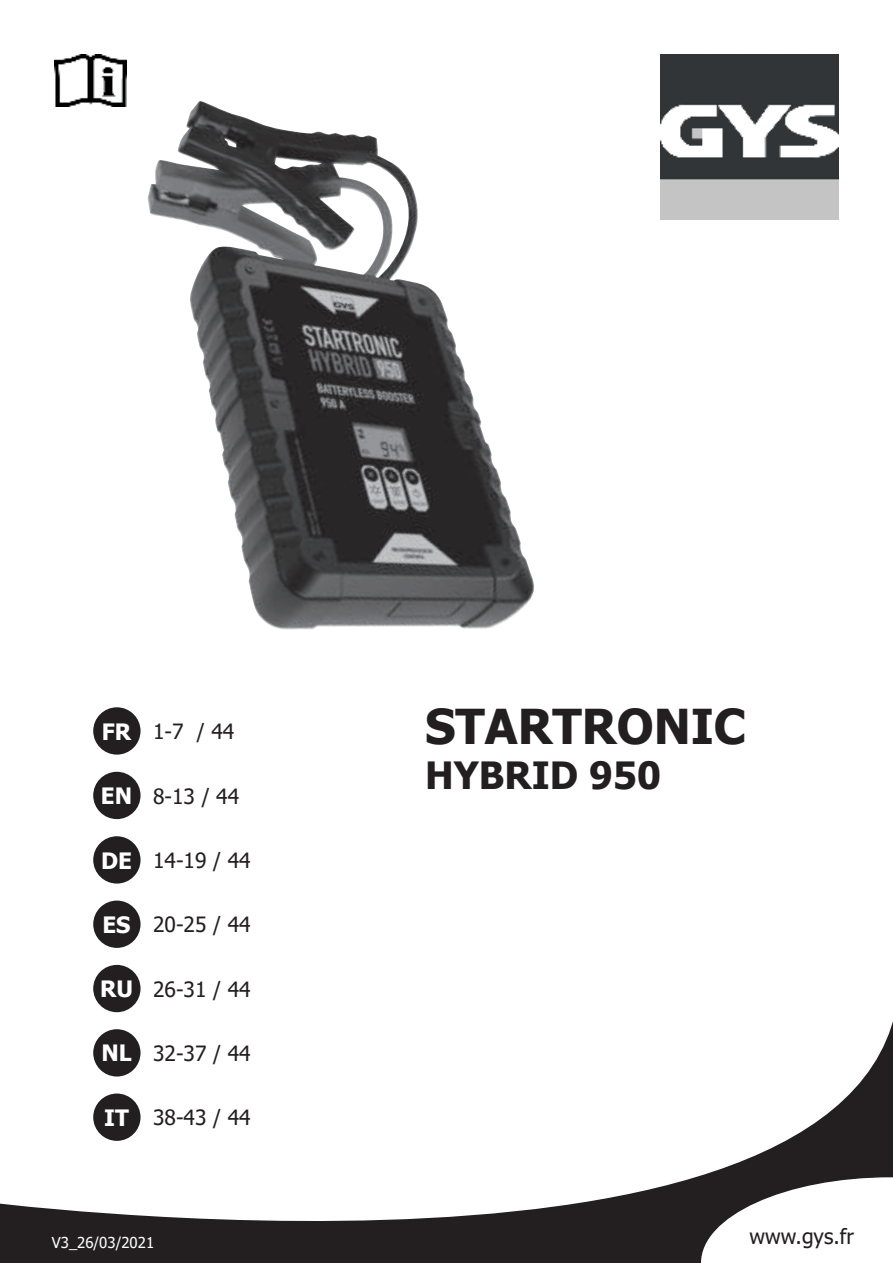
<style>
.page{position:relative;width:893px;height:1263px;background:#fff}
.page>*{position:absolute;margin:0;border:0;box-sizing:border-box;transform-origin:0 0}
.t1{font:700 48px "Tahoma";color:#231f20}
.t2{font:700 37.5px "Tahoma";color:#231f20}
.t3{font:21px "Tahoma";color:#231f20}
.t4{font:15px "Tahoma";color:#fff}
.s1{font-weight:700;font-size:22.5px;color:#fff}
</style>
<div class="page">
<svg style="left:0;top:983px;width:893px;height:280px"></svg>
<div style="left:93px;top:707px;width:48px;height:48px;background:#231f20;border-radius:50%"></div>
<svg style="left:699px;top:1176px;width:194px;height:87px"></svg>
<div style="left:93px;top:772px;width:48px;height:47px;background:#231f20;border-radius:50%"></div>
<div style="left:93px;top:836px;width:48px;height:47px;background:#231f20;border-radius:50%"></div>
<div style="left:93px;top:900px;width:48px;height:48px;background:#231f20;border-radius:50%"></div>
<div style="left:93px;top:965px;width:48px;height:47px;background:#231f20;border-radius:50%"></div>
<div style="left:93px;top:1029px;width:48px;height:47px;background:#231f20;border-radius:50%"></div>
<div style="left:93px;top:1093px;width:48px;height:48px;background:#231f20;border-radius:50%"></div>
<img style="left:661px;top:54px;width:178px;height:165px">
<img style="left:54px;top:54px;width:72px;height:52px">
<img style="left:148px;top:101px;width:386px;height:529px">
<p class="t3" style="left:102px;top:722px;width:134px"><span class="s1">FR</span> 1-7 / 44</p>
<p class="t3" style="left:101px;top:786px;width:140px"><span class="s1">EN</span> 8-13 / 44</p>
<p class="t3" style="left:101px;top:851px;width:151px"><span class="s1">DE</span> 14-19 / 44</p>
<p class="t3" style="left:102px;top:915px;width:150px"><span class="s1">ES</span> 20-25 / 44</p>
<p class="t3" style="left:100px;top:979px;width:152px"><span class="s1">RU</span> 26-31 / 44</p>
<p class="t3" style="left:101px;top:1044px;width:151px"><span class="s1">NL</span> 32-37 / 44</p>
<p class="t3" style="left:104px;top:1108px;width:148px"><span class="s1">IT</span> 38-43 / 44</p>
<p class="t4" style="left:52px;top:1235px;width:104px">V3_26/03/2021</p>
<h1 class="t1" style="left:425px;top:705px;width:322px">STARTRONIC</h1>
<h2 class="t2" style="left:425px;top:758px;width:237px">HYBRID 950</h2>
<p class="t3" style="left:750px;top:1227px;width:106px">www.gys.fr</p>
</div>
